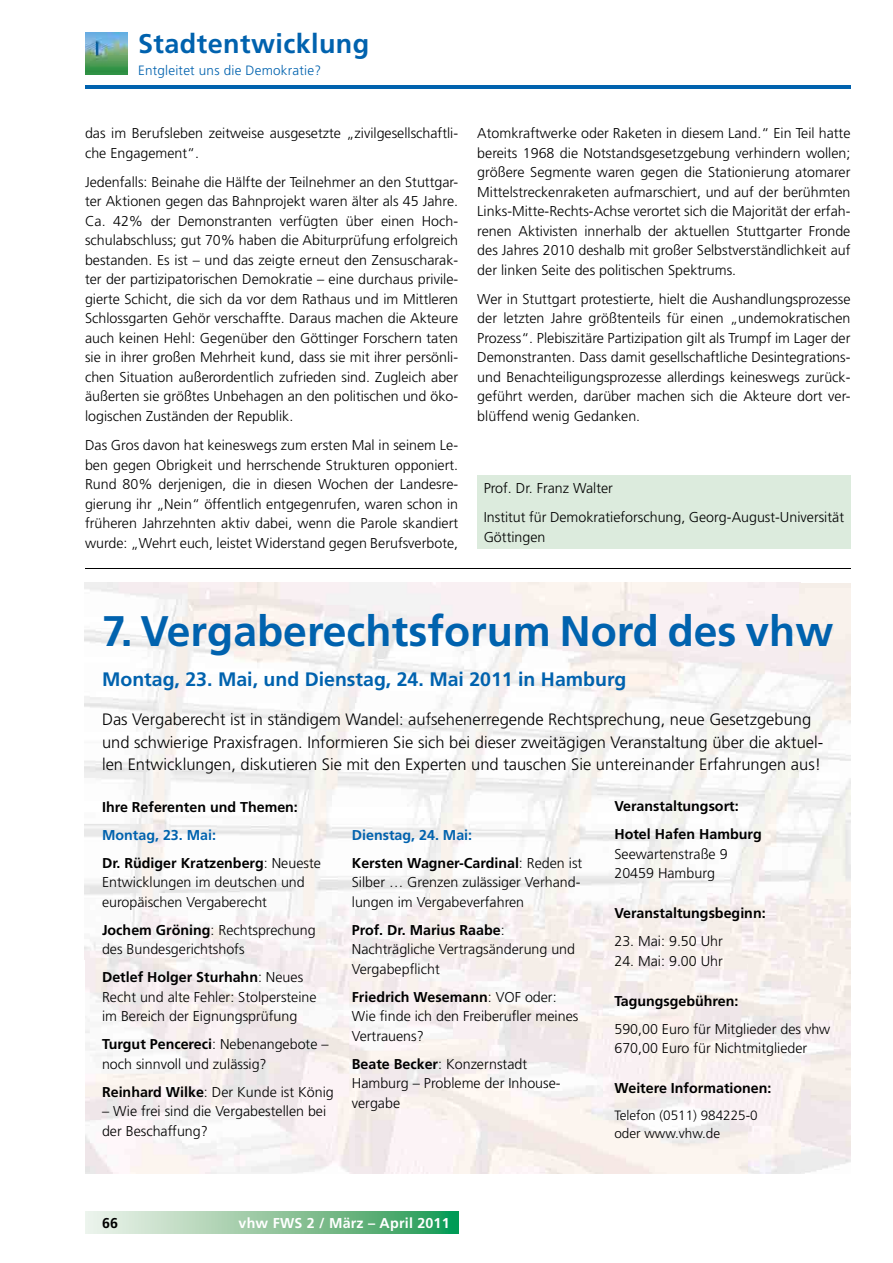
<style>
.page{position:relative;width:893px;height:1263px;background:#fff}
.page>*{position:absolute;margin:0;border:0;box-sizing:border-box;transform-origin:0 0}
.t1{font:700 42.75px "Frutiger LT";color:#0062ae}
.t2{font:700 27px "Frutiger LT";letter-spacing:.015em;color:#0062ae}
.t3{font:700 19.5px "Frutiger LT";color:#0062ae}
.t4{font:300 16.5px/22.5px "Frutiger LT";color:#000}
.t5{font:300 14.25px/19.5px "Frutiger LT";color:#000}
.t6{font:700 14.25px/28px "Frutiger LT";color:#000}
.t7{font:700 14.25px "Frutiger LT";letter-spacing:.015em;color:#fff}
.t8{font:300 13.5px/18px "Frutiger LT";color:#000}
.t9{font:300 13.5px "Frutiger LT";letter-spacing:.015em;color:#0062ae}
.s1{color:#0062ae}
.s2{font-weight:300}
.s3{font-weight:700}
</style>
<div class="page">
<hr style="left:85px;top:86px;width:765px;height:3px;background:#0062ae">
<svg style="left:85px;top:1212px;width:373px;height:21px;background:#8dc69f"></svg>
<img style="left:85px;top:32px;width:42px;height:43px">
<img style="left:84px;top:582px;width:766px;height:592px">
<div style="left:477px;top:475px;width:373px;height:74px;background:#dcebdd"></div>
<hr style="left:85px;top:568px;width:765px;height:1px;background:#000">
<h2 class="t2" style="left:138px;top:28px;width:233px">Stadtentwicklung</h2>
<p class="t9" style="left:138px;top:62px;width:184px">Entgleitet uns die Demokratie?</p>
<p class="t5" style="left:85px;top:124px;width:375px">das im Berufsleben zeitweise ausgesetzte „zivilgesellschaftli&shy;che Engagement“.</p>
<p class="t5" style="left:85px;top:172px;width:375px;text-align:justify">Jedenfalls: Beinahe die Hälfte der Teilnehmer an den Stuttgar&shy;ter Aktionen gegen das Bahnprojekt waren älter als 45 Jahre.<br>Ca. 42% der Demonstranten verfügten über einen Hoch&shy;schulabschluss; gut 70% haben die Abiturprüfung erfolgreich bestanden. Es ist – und das zeigte erneut den Zensuscharak&shy;ter der partizipatorischen Demokratie – eine durchaus privile&shy;gierte Schicht, die sich da vor dem Rathaus und im Mittleren Schlossgarten Gehör verschaffte. Daraus machen die Akteure auch keinen Hehl: Gegenüber den Göttinger Forschern taten sie in ihrer großen Mehrheit kund, dass sie mit ihrer persönli&shy;chen Situation außerordentlich zufrieden sind. Zugleich aber äußerten sie größtes Unbehagen an den politischen und öko&shy;logischen Zuständen der Republik.</p>
<p class="t5" style="left:85px;top:436px;width:375px;text-align:justify">Das Gros davon hat keineswegs zum ersten Mal in seinem Le&shy;ben gegen Obrigkeit und herrschende Strukturen opponiert.<br>Rund 80% derjenigen, die in diesen Wochen der Landesre&shy;gierung ihr „Nein“ öffentlich entgegenrufen, waren schon in früheren Jahrzehnten aktiv dabei, wenn die Parole skandiert wurde: „Wehrt euch, leistet Widerstand gegen Berufsverbote,</p>
<p class="t5" style="left:477px;top:124px;width:375px;text-align:justify">Atomkraftwerke oder Raketen in diesem Land.“ Ein Teil hatte bereits 1968 die Notstandsgesetzgebung verhindern wollen; größere Segmente waren gegen die Stationierung atomarer Mittelstreckenraketen aufmarschiert, und auf der berühmten Links-Mitte-Rechts-Achse verortet sich die Majorität der erfah&shy;renen Aktivisten innerhalb der aktuellen Stuttgarter Fronde des Jahres 2010 deshalb mit großer Selbstverständlichkeit auf der linken Seite des politischen Spektrums.</p>
<p class="t5" style="left:477px;top:290px;width:375px;text-align:justify">Wer in Stuttgart protestierte, hielt die Aushandlungsprozesse der letzten Jahre größtenteils für einen „undemokratischen Prozess“. Plebiszitäre Partizipation gilt als Trumpf im Lager der Demonstranten. Dass damit gesellschaftliche Desinte grations&shy;und Benachteiligungsprozesse allerdings keineswegs zurück&shy;geführt werden, darüber machen sich die Akteure dort ver&shy;blüffend wenig Gedanken.</p>
<p class="t5" style="left:484px;top:474px;width:362px;line-height:29.2px">Prof. Dr. Franz Walter<br>Institut für Demokratieforschung, Georg-August-Universität</p>
<p class="t5" style="left:484px;top:527px;width:63px">Göttingen</p>
<h1 class="t1" style="left:102px;top:606px;width:733px">7. Vergaberechtsforum Nord des vhw</h1>
<h3 class="t3" style="left:102px;top:668px;width:526px">Montag, 23. Mai, und Dienstag, 24. Mai 2011 in Hamburg</h3>
<p class="t4" style="left:102px;top:709px;width:723px">Das Vergaberecht ist in ständigem Wandel: aufsehenerregende Rechtsprechung, neue Gesetzgebung und schwierige Praxisfragen. Informieren Sie sich bei dieser zweitägigen Veranstaltung über die aktuel&shy;len Entwicklungen, diskutieren Sie mit den Experten und tauschen Sie untereinander Erfahrungen aus!</p>
<p class="t6" style="left:102px;top:793px;width:197px">Ihre Referenten und Themen:</p>
<p class="t6" style="left:102px;top:821px;width:220px"><span class="s1">Montag, 23. Mai:<br></span>Dr. Rüdiger Kratzenberg<span class="s2">: Neueste</span></p>
<p class="t5" style="left:102px;top:873px;width:204px">Entwicklungen im deutschen und europäischen Vergaberecht</p>
<p class="t5" style="left:102px;top:920px;width:215px"><span class="s3">Jochem Gröning</span>: Rechtsprechung des Bundesgerichtshofs</p>
<p class="t5" style="left:102px;top:968px;width:216px"><span class="s3">Detlef Holger Sturhahn</span>: Neues<br>Recht und alte Fehler: Stolpersteine im Bereich der Eignungsprüfung</p>
<p class="t5" style="left:102px;top:1034px;width:228px"><span class="s3">Turgut Pencereci</span>: Nebenangebote – noch sinnvoll und zulässig?</p>
<p class="t5" style="left:102px;top:1082px;width:233px"><span class="s3">Reinhard Wilke</span>: Der Kunde ist König</p>
<p class="t5" style="left:102px;top:1101px;width:226px">– Wie frei sind die Vergabestellen bei der Beschaffung?</p>
<p class="t6" style="left:352px;top:821px;width:232px"><span class="s1">Dienstag, 24. Mai:<br></span>Kersten Wagner-Cardinal<span class="s2">: Reden ist</span></p>
<p class="t5" style="left:352px;top:872px;width:230px">Silber … Grenzen zulässiger Verhand&shy;lungen im Vergabeverfahren</p>
<p class="t5" style="left:352px;top:920px;width:225px"><span class="s3">Prof. Dr. Marius Raabe</span>:<br>Nachträgliche Vertragsänderung und<br>Vergabepflicht</p>
<p class="t5" style="left:352px;top:987px;width:228px"><span class="s3">Friedrich Wesemann</span>: VOF oder:<br>Wie finde ich den Freiberufler meines<br>Vertrauens?</p>
<p class="t5" style="left:352px;top:1054px;width:210px"><span class="s3">Beate Becker</span>: Konzernstadt<br>Hamburg – Probleme der Inhouse&shy;vergabe</p>
<p class="t6" style="left:102px;top:1209px;width:18px">66</p>
<p class="t7" style="left:239px;top:1214px;width:213px">vhw FWS 2 / März – April 2011</p>
<p class="t6" style="left:614px;top:792px;width:149px">Veranstaltungsort:<br>Hotel Hafen Hamburg</p>
<p class="t5" style="left:614px;top:844px;width:115px">Seewartenstraße 9<br>20459 Hamburg</p>
<p class="t6" style="left:614px;top:899px;width:153px">Veranstaltungsbeginn:</p>
<p class="t5" style="left:614px;top:932px;width:110px">23. Mai: 9.50 Uhr</p>
<p class="t5" style="left:614px;top:951px;width:110px">24. Mai: 9.00 Uhr</p>
<p class="t6" style="left:614px;top:987px;width:126px">Tagungsgebühren:</p>
<p class="t5" style="left:614px;top:1019px;width:217px">590,00 Euro für Mitglieder des vhw<br>670,00 Euro für Nichtmitglieder</p>
<p class="t6" style="left:614px;top:1074px;width:159px">Weitere Informationen:</p>
<p class="t8" style="left:614px;top:1107px;width:145px">Telefon (0511) 984225-0 oder www.vhw.de</p>
</div>
